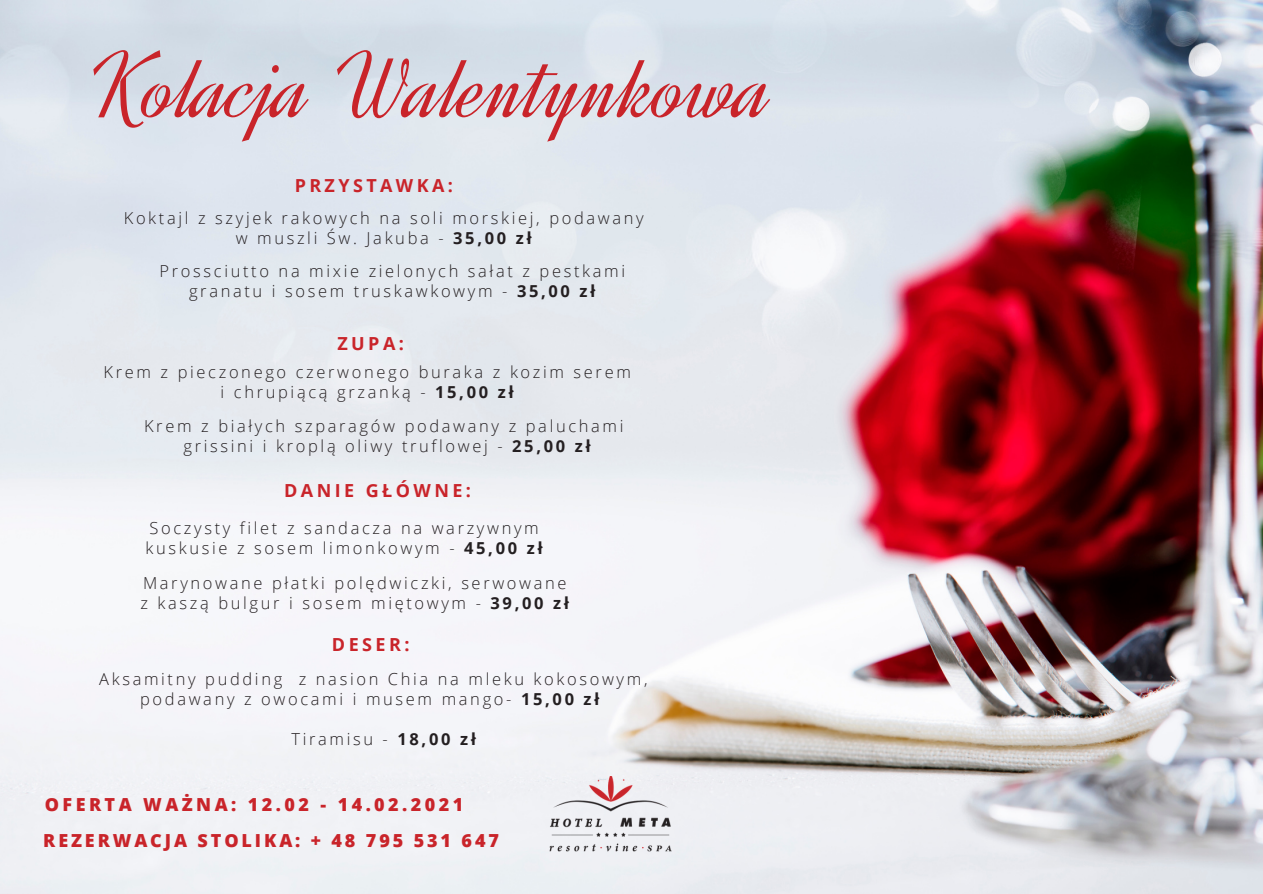
<style>
.page{position:relative;width:1263px;height:894px;background:#fff}
.page>*{position:absolute;margin:0;border:0;box-sizing:border-box;transform-origin:0 0}
.t1{font:96px "Dynalight";color:#c9242a}
.t2{font:700 18px "Open Sans";letter-spacing:.19em;color:#c9242a}
.t3{font:800 18px "Open Sans";letter-spacing:.16em;color:#c9242a}
.t4{font:800 18px "Open Sans";letter-spacing:.19em;color:#c9242a}
.t5{font:300 16.5px/20.2px "Open Sans";letter-spacing:.16em;color:#241f21;text-align:center}
.s1{font-weight:700}
</style>
<div class="page">
<img style="left:0;top:0;width:1263px;height:893px">
<img style="left:550px;top:776px;width:126px;height:76px">
<p class="t1" style="left:91px;top:31px;width:684px">Kolacja Walentynkowa</p>
<p class="t2" style="left:295px;top:173px;width:160px">PRZYSTAWKA:</p>
<p class="t5" style="left:124px;top:207px;width:522px">Koktajl z szyjek rakowych na soli morskiej, podawany</p>
<p class="t5" style="left:236px;top:227px;width:298px">w muszli Św. Jakuba - <span class="s1">35,00 zł</span></p>
<p class="t5" style="left:160px;top:260px;width:467px">Prossciutto na mixie zielonych sałat z pestkami</p>
<p class="t5" style="left:189px;top:280px;width:408px">granatu i sosem truskawkowym - <span class="s1">35,00 zł</span></p>
<p class="t2" style="left:337px;top:330px;width:68px">ZUPA:</p>
<p class="t5" style="left:104px;top:361px;width:529px">Krem z pieczonego czerwonego buraka z kozim serem</p>
<p class="t5" style="left:221px;top:382px;width:295px">i chrupiącą grzanką - <span class="s1">15,00 zł</span></p>
<p class="t5" style="left:144px;top:415px;width:481px">Krem z białych szparagów podawany z paluchami</p>
<p class="t5" style="left:184px;top:435px;width:409px">grissini i kroplą oliwy truflowej - <span class="s1">25,00 zł</span></p>
<p class="t2" style="left:284px;top:477px;width:188px">DANIE GŁÓWNE:</p>
<p class="t5" style="left:150px;top:517px;width:391px">Soczysty filet z sandacza na warzywnym</p>
<p class="t5" style="left:145px;top:537px;width:399px">kuskusie z sosem limonkowym - <span class="s1">45,00 zł</span></p>
<p class="t5" style="left:143px;top:572px;width:425px">Marynowane płatki polędwiczki, serwowane</p>
<p class="t5" style="left:140px;top:592px;width:430px">z kaszą bulgur i sosem miętowym - <span class="s1">39,00 zł</span></p>
<p class="t2" style="left:332px;top:631px;width:79px">DESER:</p>
<p class="t5" style="left:99px;top:668px;width:550px">Aksamitny pudding z nasion Chia na mleku kokosowym, podawany z owocami i musem mango- <span class="s1">15,00 zł</span></p>
<p class="t5" style="left:291px;top:728px;width:186px">Tiramisu - <span class="s1">18,00 zł</span></p>
<p class="t4" style="left:45px;top:791px;width:420px">OFERTA WAŻNA: 12.02 - 14.02.2021</p>
<p class="t3" style="left:43px;top:827px;width:457px">REZERWACJA STOLIKA: + 48 795 531 647</p>
</div>
